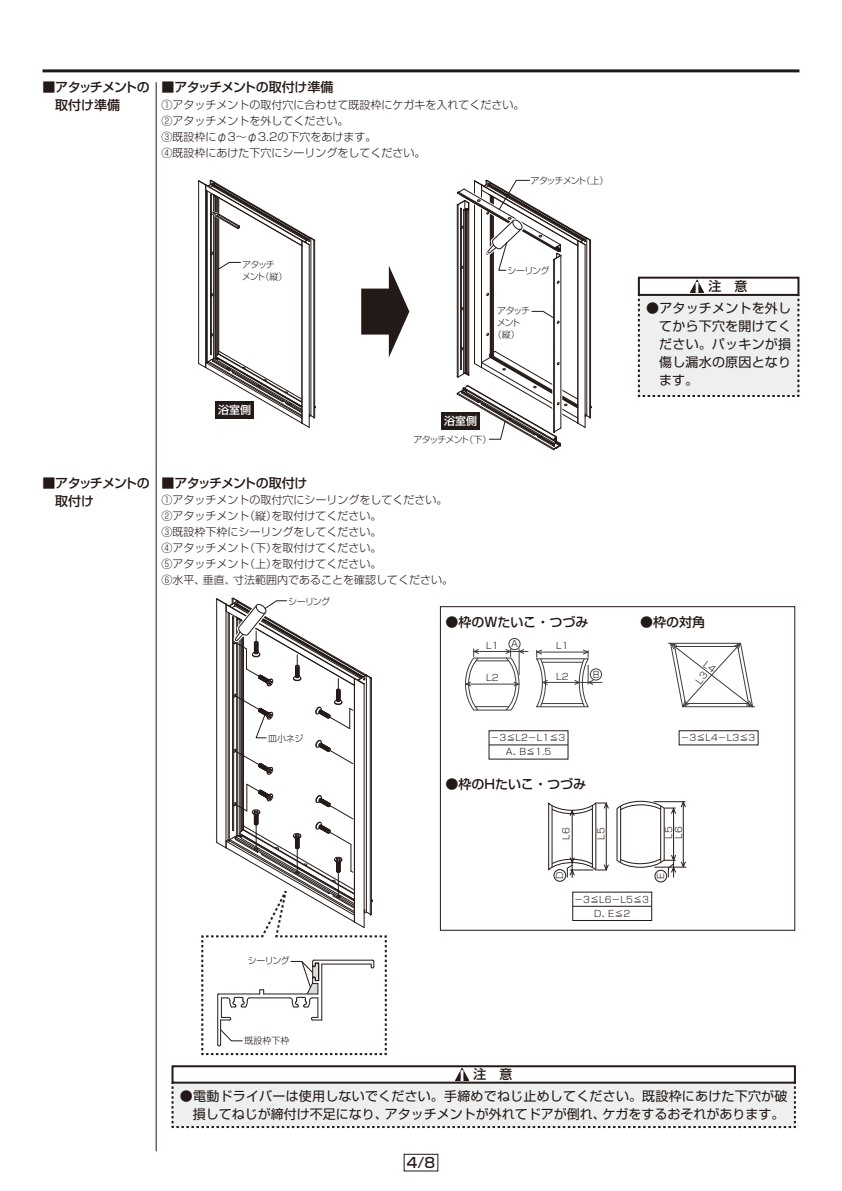
<style>
.page{position:relative;width:842px;height:1191px;background:#fff}
.page>*{position:absolute;margin:0;border:0;box-sizing:border-box;transform-origin:0 0}
.t1{font:14px "Shin Go Pro Medium 90 msp RKSJ H";color:#231916}
.t2{font:13px/18px "Shin Go Pro Regular 90 msp RKSJ H";letter-spacing:.015em;color:#231916;text-align:justify}
.t3{font:13px "Shin Go Pro Medium 90 msp RKSJ H";letter-spacing:-.01em;color:#231916}
.t4{font:13px/18px "Shin Go Pro Medium 90 msp RKSJ H";letter-spacing:-.045em;color:#231916}
.t5{font:13px/18px "Shin Go Pro Medium 90 msp RKSJ H";letter-spacing:-.055em;color:#231916}
.t6{font:11px/16px "Shin Go Pro Light 90 msp RKSJ H";color:#231916}
.t7{font:11px "Shin Go Pro Medium 90 msp RKSJ H";color:#fff}
.t8{font:9px/14.2px "Shin Go Pro Light 90 msp RKSJ H";letter-spacing:-.055em;color:#231916}
.t9{font:9px "Shin Go Pro Light 90 msp RKSJ H";letter-spacing:-.115em;color:#231916}
</style>
<div class="page">
<hr style="left:43px;top:69px;width:756px;height:3px;background:#231916">
<div style="left:404px;top:1154px;width:34px;height:17px;border:1px solid #231916"></div>
<hr style="left:156px;top:82px;width:1px;height:1069px;background:#231916">
<hr style="left:198px;top:181px;width:1px;height:182px;background:#231916">
<hr style="left:309px;top:244px;width:1px;height:183px;background:#231916">
<hr style="left:313px;top:240px;width:1px;height:178px;background:#231916">
<hr style="left:207px;top:191px;width:1px;height:171px;background:#231916">
<hr style="left:211px;top:195px;width:1px;height:159px;background:#231916">
<hr style="left:302px;top:246px;width:1px;height:171px;background:#231916">
<hr style="left:311px;top:238px;width:1px;height:178px;background:#231916">
<hr style="left:314px;top:240px;width:1px;height:177px;background:#231916">
<hr style="left:210px;top:194px;width:1px;height:160px;background:#231916">
<hr style="left:205px;top:185px;width:1px;height:182px;background:#231916">
<hr style="left:216px;top:196px;width:1px;height:159px;background:#231916">
<hr style="left:213px;top:196px;width:1px;height:163px;background:#231916">
<hr style="left:214px;top:196px;width:1px;height:163px;background:#231916">
<hr style="left:215px;top:196px;width:1px;height:163px;background:#231916">
<hr style="left:218px;top:197px;width:1px;height:157px;background:#231916">
<hr style="left:217px;top:197px;width:1px;height:158px;background:#231916">
<svg style="left:198px;top:350px;width:118px;height:78px"></svg>
<hr style="left:206px;top:191px;width:1px;height:172px;background:#231916">
<svg style="left:198px;top:179px;width:118px;height:76px"></svg>
<svg style="left:218px;top:262px;width:23px;height:7px"></svg>
<svg style="left:361px;top:266px;width:48px;height:91px"></svg>
<div style="left:441px;top:412px;width:39px;height:17px;background:#231916"></div>
<div style="left:216px;top:401px;width:38px;height:17px;background:#231916"></div>
<svg style="left:455px;top:179px;width:137px;height:271px"></svg>
<hr style="left:216px;top:599px;width:1px;height:243px;background:#231916">
<hr style="left:364px;top:684px;width:1px;height:243px;background:#231916">
<hr style="left:370px;top:678px;width:1px;height:237px;background:#231916">
<hr style="left:228px;top:612px;width:1px;height:228px;background:#231916">
<hr style="left:233px;top:618px;width:1px;height:212px;background:#231916">
<hr style="left:354px;top:685px;width:1px;height:228px;background:#231916">
<hr style="left:366px;top:675px;width:1px;height:237px;background:#231916">
<hr style="left:371px;top:678px;width:1px;height:236px;background:#231916">
<hr style="left:232px;top:617px;width:1px;height:213px;background:#231916">
<hr style="left:226px;top:604px;width:1px;height:244px;background:#231916">
<hr style="left:229px;top:613px;width:1px;height:228px;background:#231916">
<hr style="left:243px;top:621px;width:1px;height:208px;background:#231916">
<hr style="left:236px;top:619px;width:1px;height:217px;background:#231916">
<hr style="left:237px;top:619px;width:1px;height:217px;background:#231916">
<hr style="left:239px;top:619px;width:1px;height:217px;background:#231916">
<hr style="left:242px;top:620px;width:1px;height:210px;background:#231916">
<hr style="left:241px;top:620px;width:1px;height:211px;background:#231916">
<svg style="left:216px;top:597px;width:156px;height:177px"></svg>
<svg style="left:201px;top:784px;width:186px;height:272px"></svg>
<svg style="left:637px;top:279px;width:163px;height:118px;background:#ebebeb"></svg>
<div style="left:638px;top:277px;width:161px;height:19px;border:2px solid #231916"></div>
<svg style="left:171px;top:1068px;width:625px;height:61px"></svg>
<div style="left:171px;top:1065px;width:625px;height:18px;border:2px solid #231916"></div>
<hr style="left:474px;top:651px;width:54px;height:1px;background:#403c3c">
<svg style="left:465px;top:648px;width:59px;height:63px"></svg>
<hr style="left:543px;top:682px;width:59px;height:1px;background:#403c3c">
<svg style="left:536px;top:649px;width:58px;height:58px"></svg>
<div style="left:590px;top:668px;width:12px;height:12px;border:1px solid #403c3c;border-radius:50%"></div>
<div style="left:508px;top:638px;width:12px;height:12px;border:1px solid #403c3c;border-radius:50%"></div>
<div style="left:440px;top:606px;width:355px;height:324px;border:1px solid #231916"></div>
<hr style="left:489px;top:744px;width:79px;height:1px;background:#231916">
<div style="left:489px;top:730px;width:79px;height:29px;border:1px solid #231916"></div>
<svg style="left:548px;top:802px;width:61px;height:75px"></svg>
<svg style="left:616px;top:800px;width:70px;height:77px"></svg>
<div style="left:554px;top:869px;width:12px;height:12px;border:1px solid #231916;border-radius:50%"></div>
<div style="left:655px;top:870px;width:12px;height:12px;border:1px solid #231916;border-radius:50%"></div>
<hr style="left:573px;top:906px;width:79px;height:1px;background:#231916">
<div style="left:572px;top:891px;width:80px;height:30px;border:1px solid #231916"></div>
<div style="left:679px;top:730px;width:79px;height:15px;border:1px solid #231916"></div>
<svg style="left:668px;top:642px;width:87px;height:65px"></svg>
<p class="t4" style="left:55px;top:80px;width:280px;text-indent:-13px">■ アタッチメントの ■アタッチメントの取付け準備取付け準備</p>
<p class="t6" style="left:162px;top:98px;width:364px">①アタッチメントの取付穴に合わせて既設枠にケガキを入れてください。<br>②アタッチメントを外してください。<br>③既設枠にφ3～φ3.2の下穴をあけます。<br>④既設枠にあけた下穴にシーリングをしてください。</p>
<p class="t9" style="left:530px;top:177px;width:79px">アタッチメント（上）</p>
<p class="t8" style="left:242px;top:260px;width:47px;line-height:12px">アタッチ<br>メント（縦）</p>
<p class="t8" style="left:508px;top:265px;width:43px">シーリング</p>
<p class="t8" style="left:497px;top:305px;width:34px">アタッチ</p>
<p class="t8" style="left:497px;top:317px;width:25px">メント</p>
<p class="t8" style="left:493px;top:329px;width:28px">（縦）</p>
<p class="t7" style="left:218px;top:405px;width:34px">浴室側</p>
<p class="t7" style="left:444px;top:417px;width:34px">浴室側</p>
<p class="t9" style="left:413px;top:436px;width:79px">アタッチメント（下）</p>
<p class="t5" style="left:55px;top:476px;width:254px;text-indent:-13px">■ アタッチメントの ■アタッチメントの取付け取付け</p>
<p class="t6" style="left:162px;top:494px;width:293px">①アタッチメントの取付穴にシーリングをしてください。<br>②アタッチメント（縦）を取付けてください。<br>③既設枠下枠にシーリングをしてください。<br>④アタッチメント（下）を取付けてください。<br>⑤アタッチメント（上）を取付けてください。<br>⑥水平、垂直、寸法範囲内であることを確認してください。</p>
<p class="t8" style="left:288px;top:595px;width:43px">シーリング</p>
<p class="t3" style="left:708px;top:281px;width:40px">注　意</p>
<p class="t2" style="left:659px;top:301px;width:134px;text-indent:-13px">●アタッチメントを外してから下穴を開けてください。パッキンが損傷し漏水の原因となります。</p>
<p class="t3" style="left:446px;top:617px;width:144px">●枠のWたいこ・つづみ</p>
<p class="t3" style="left:640px;top:617px;width:66px">●枠の対角</p>
<p class="t8" style="left:268px;top:732px;width:37px">皿小ネジ</p>
<p class="t8" style="left:248px;top:955px;width:43px">シーリング</p>
<p class="t8" style="left:244px;top:1035px;width:46px">既設枠下枠</p>
<p class="t8" style="left:511px;top:638px;width:8px">A</p>
<p class="t8" style="left:486px;top:639px;width:14px">L1</p>
<p class="t8" style="left:556px;top:639px;width:14px">L1</p>
<p class="t8" style="left:486px;top:672px;width:14px">L2</p>
<p class="t8" style="left:556px;top:671px;width:14px">L2</p>
<p class="t8" style="left:593px;top:668px;width:8px">B</p>
<p class="t8" style="left:490px;top:732px;width:76px;text-align:center">－3≦L2－L1≦3<br>A、B≦1.5</p>
<p class="t3" style="left:446px;top:779px;width:142px">●枠のHたいこ・つづみ</p>
<p class="t8" style="left:681px;top:732px;width:76px">－3≦L4－L3≦3</p>
<p class="t8" style="left:560px;top:839px;width:14px;rotate:-90deg">L6</p>
<p class="t8" style="left:595px;top:839px;width:14px;rotate:-90deg">L5</p>
<p class="t8" style="left:665px;top:838px;width:14px;line-height:9.7px;rotate:-90deg">L5<br>L6</p>
<p class="t8" style="left:554px;top:878px;width:9px;rotate:-90deg">D</p>
<p class="t8" style="left:655px;top:879px;width:8px;rotate:-90deg">E</p>
<p class="t8" style="left:574px;top:893px;width:76px;text-align:center">－3≦L6－L5≦3<br>D、E≦2</p>
<p class="t3" style="left:473px;top:1069px;width:40px">注　意</p>
<p class="t2" style="left:180px;top:1088px;width:609px;text-align:right">●電動ドライバーは使用しないでください。手締めでねじ止めしてください。既設枠にあけた下穴が破損してねじが締付け不足になり、アタッチメントが外れてドアが倒れ、ケガをするおそれがあります。</p>
<p class="t1" style="left:407px;top:1157px;width:30px">4/8</p>
</div>
